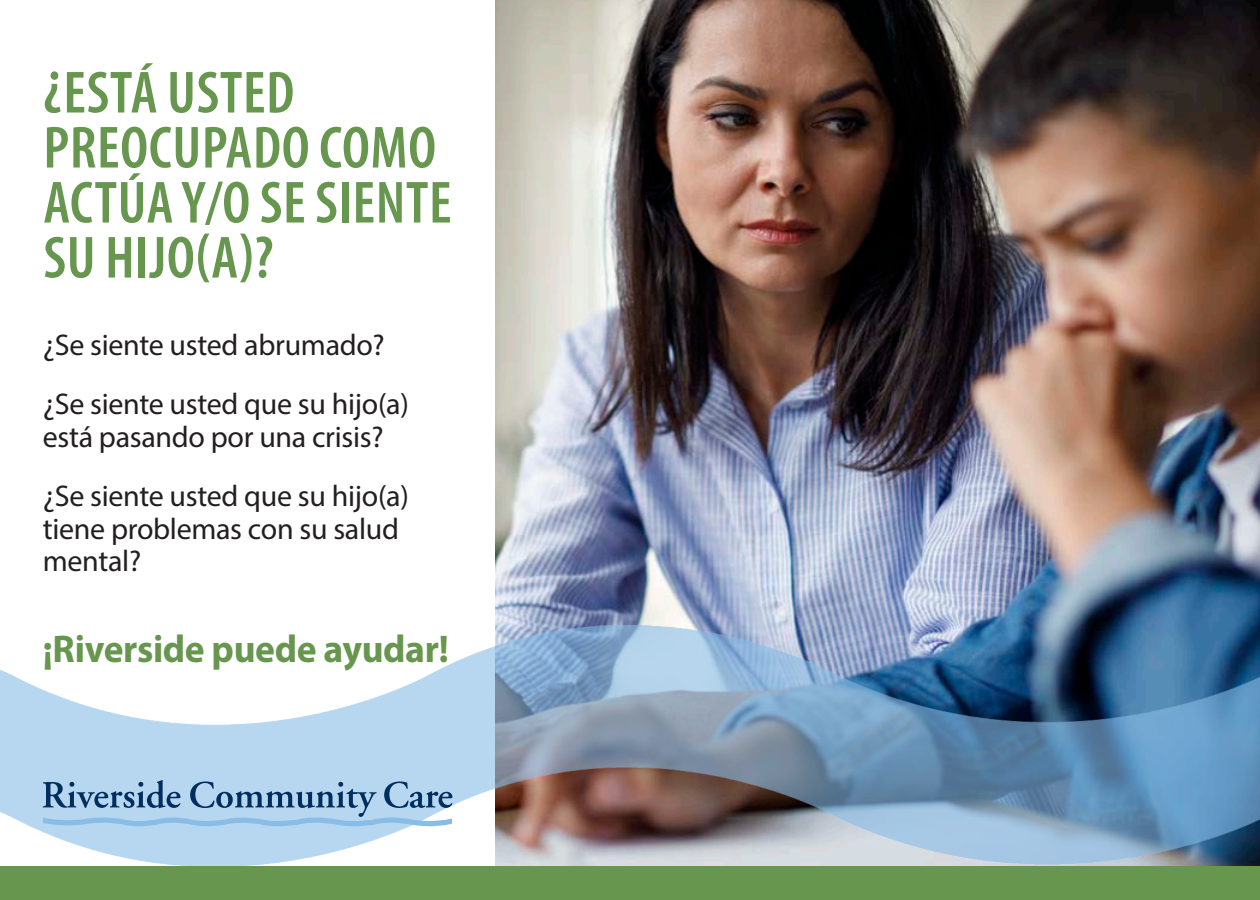
<style>
.page{position:relative;width:1260px;height:900px;background:#fff}
.page>*{position:absolute;margin:0;border:0;box-sizing:border-box;transform-origin:0 0}
.t1{font:600 condensed 60px/55px "Myriad Pro";letter-spacing:.01em;color:#67964f}
.t2{font:700 38.75px "Myriad Pro";letter-spacing:-.01em;color:#67964f}
.t3{font:30px/32.5px "Myriad Pro";letter-spacing:-.01em;color:#231f20}
</style>
<div class="page">
<img style="left:495px;top:0;width:765px;height:867px">
<img style="left:0;top:625px;width:1260px;height:241px">
<div style="left:0;top:867px;width:1260px;height:33px;background:#67964f"></div>
<svg style="left:43px;top:780px;width:409px;height:49px;background:#98bbd9"></svg>
<p class="t1" style="left:43px;top:64px;width:410px">¿ESTÁ USTED<br>PREOCUPADO COMO<br>ACTÚA Y/O SE SIENTE<br>SU HIJO(A)?</p>
<p class="t3" style="left:43px;top:328px;width:344px">¿Se siente usted abrumado?</p>
<p class="t3" style="left:43px;top:388px;width:368px">¿Se siente usted que su hijo(a) está pasando por una crisis?</p>
<p class="t3" style="left:43px;top:480px;width:368px">¿Se siente usted que su hijo(a) tiene problemas con su salud mental?</p>
<p class="t2" style="left:43px;top:623px;width:407px">¡Riverside puede ayudar!</p>
</div>
